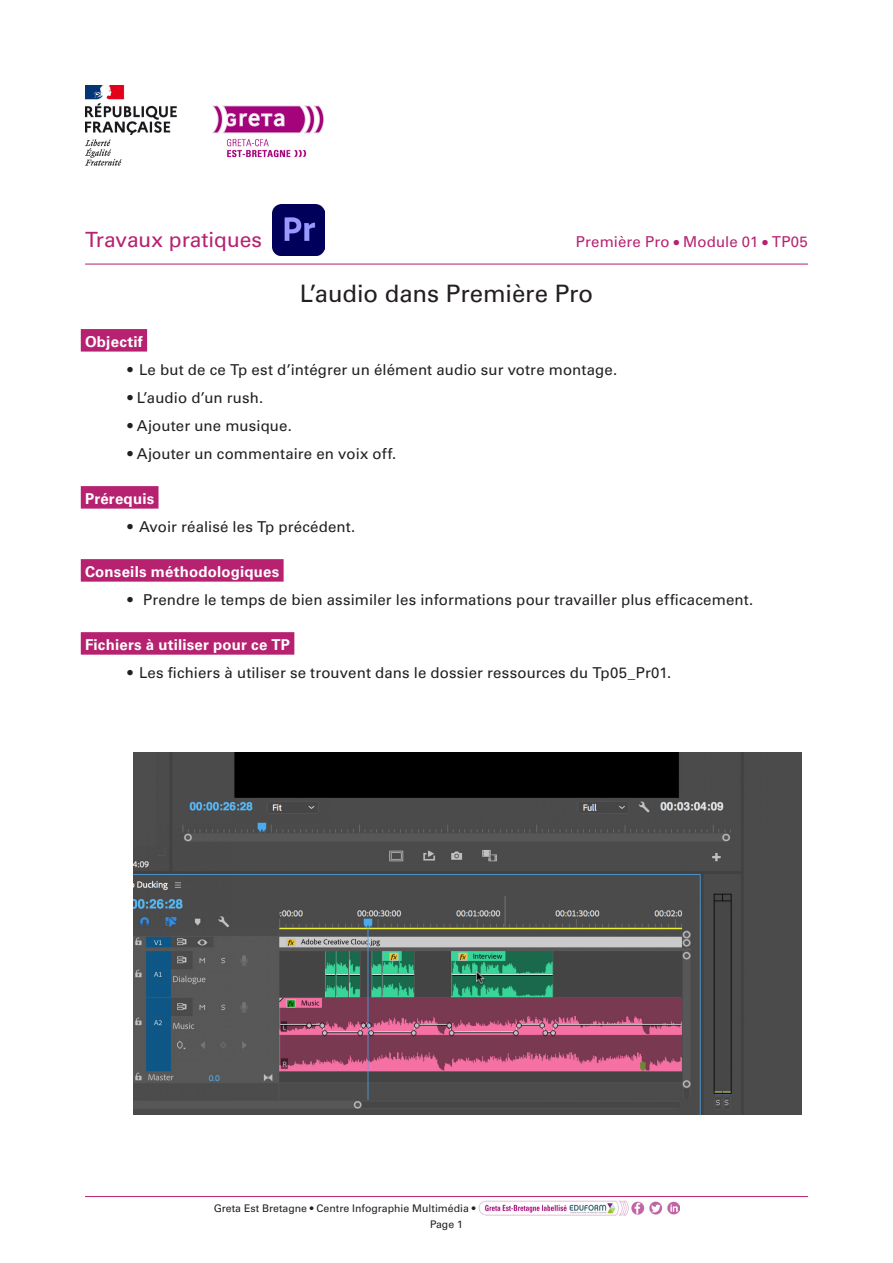
<style>
.page{position:relative;width:893px;height:1263px;background:#fff}
.page>*{position:absolute;margin:0;border:0;box-sizing:border-box;transform-origin:0 0}
.Titre_0{font:24px "Univers LT Std";letter-spacing:-.005em;color:#231f20}
.t1{font:21px "Univers LT Std";letter-spacing:-.005em;color:#b62270}
.Texte_courant_retrai{font:15px "Univers LT Std";letter-spacing:.01em;color:#231f20}
.titres-fiche-suivi{font:700 15px "Univers LT Std";letter-spacing:.015em;color:#fff}
.t2{font:15px "Univers LT Std";letter-spacing:.005em;color:#b62270}
.t3{font:10.5px/16.2px "Univers LT Std";color:#231f20}
</style>
<div class="page">
<hr style="left:85px;top:264px;width:723px;height:1px;background:#b62270">
<img style="left:273px;top:205px;width:52px;height:50px">
<img style="left:85px;top:85px;width:239px;height:80px">
<hr style="left:85px;top:1196px;width:723px;height:1px;background:#b62270">
<img style="left:478px;top:1200px;width:201px;height:16px">
<div style="left:81px;top:329px;width:66px;height:23px;background:#b62270"></div>
<div style="left:81px;top:486px;width:78px;height:23px;background:#b62270"></div>
<div style="left:81px;top:559px;width:203px;height:23px;background:#b62270"></div>
<div style="left:81px;top:632px;width:213px;height:23px;background:#b62270"></div>
<img style="left:134px;top:753px;width:667px;height:361px">
<h2 class="t1" style="left:85px;top:227px;width:178px">Travaux pratiques</h2>
<p class="t2" style="left:576px;top:232px;width:233px">Première Pro • Module 01 • TP05</p>
<p class="Titre_0" style="left:300px;top:280px;width:295px">L’audio dans Première Pro</p>
<p class="titres-fiche-suivi" style="left:85px;top:333px;width:59px">Objectif</p>
<p class="Texte_courant_retrai" style="left:128px;top:361px;width:491px">• Le but de ce Tp est d’intégrer un élément audio sur votre montage.</p>
<p class="Texte_courant_retrai" style="left:128px;top:389px;width:137px">• L’audio d’un rush.</p>
<p class="Texte_courant_retrai" style="left:128px;top:417px;width:166px">• Ajouter une musique.</p>
<p class="Texte_courant_retrai" style="left:128px;top:445px;width:270px">• Ajouter un commentaire en voix off.</p>
<p class="titres-fiche-suivi" style="left:85px;top:490px;width:71px">Prérequis</p>
<p class="Texte_courant_retrai" style="left:128px;top:518px;width:229px">• Avoir réalisé les Tp précédent.</p>
<p class="titres-fiche-suivi" style="left:85px;top:563px;width:196px">Conseils méthodologiques</p>
<p class="Texte_courant_retrai" style="left:128px;top:591px;width:627px">• Prendre le temps de bien assimiler les informations pour travailler plus efficacement.</p>
<p class="titres-fiche-suivi" style="left:85px;top:636px;width:207px">Fichiers à utiliser pour ce TP</p>
<p class="Texte_courant_retrai" style="left:128px;top:664px;width:545px">• Les fichiers à utiliser se trouvent dans le dossier ressources du Tp05_Pr01.</p>
<p class="t3" style="left:430px;top:1200px;width:47px;text-indent:-216px">Greta Est Bretagne • Centre Infographie Multimédia •<br>Page 1</p>
</div>
